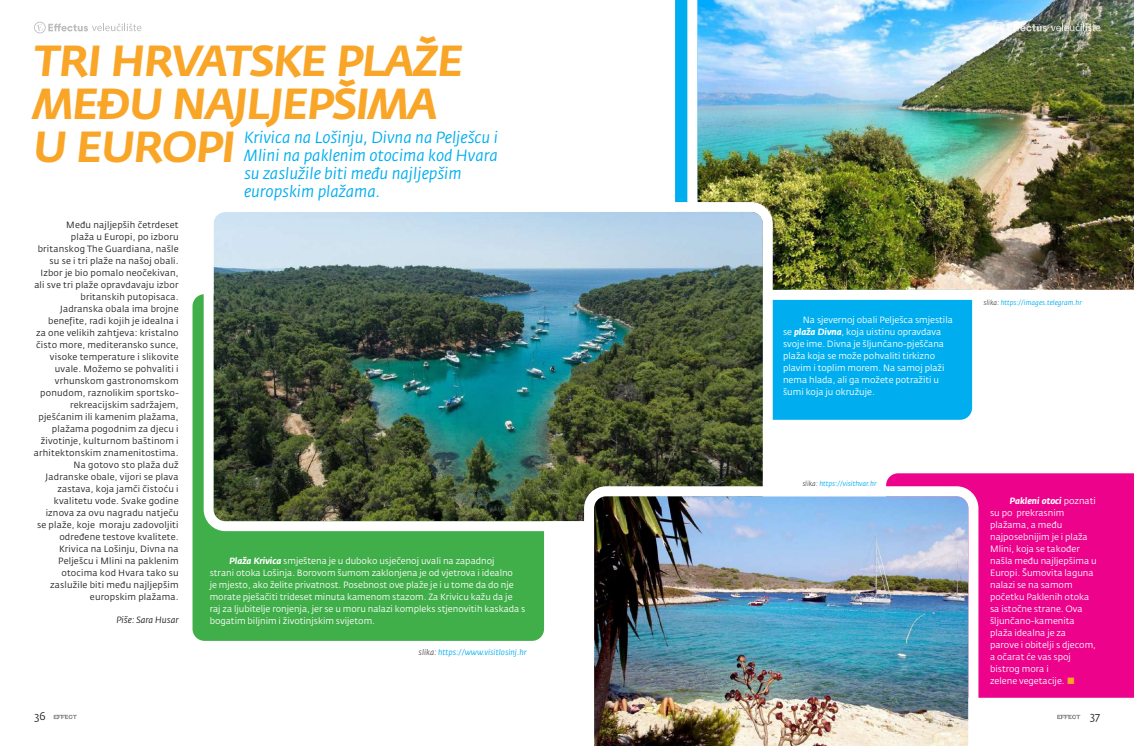
<style>
.page{position:relative;width:1134px;height:746px;background:#fff}
.page>*{position:absolute;margin:0;border:0;box-sizing:border-box;transform-origin:0 0}
.t1{font:italic 700 43px/43px "Fedra Sans Std";color:#f9a628}
.t2{font:italic 16px/18px "Fedra Sans Std";color:#00aeef}
.t3{font:11px "Fedra Sans Std";color:#231f20}
.t4{font:9px/12px "Fedra Sans Std";color:#fff}
.t5{font:9px/12px "Fedra Sans Std";letter-spacing:.02em;color:#231f20;text-align:right}
.t6{font:italic 9px "Fedra Sans Std";color:#231f20}
.t7{font:italic 8px "Fedra Sans Std";color:#00aeef}
.t8{font:italic 7px "Fedra Sans Std";color:#00aeef}
.s1{font-weight:700;font-style:italic}
.s2{font-weight:300;color:#231f20}
.s3{color:#f9a628}
</style>
<div class="page">
<svg style="left:54px;top:714px;width:23px;height:5px"></svg>
<svg style="left:1057px;top:714px;width:23px;height:5px"></svg>
<svg style="left:34px;top:22px;width:107px;height:11px"></svg>
<div style="left:675px;top:0;width:297px;height:420px;background:#00aeef"></div>
<div style="left:887px;top:473px;width:247px;height:224px;background:#ed028c"></div>
<div style="left:192px;top:294px;width:352px;height:346px;background:#40ae49;border-radius:12px"></div>
<img style="left:682px;top:0;width:452px;height:305px">
<img style="left:215px;top:213px;width:547px;height:307px">
<div style="left:204px;top:202px;width:569px;height:329px;border:10px solid #fff;border-radius:17px"></div>
<img style="left:579px;top:481px;width:404px;height:265px">
<svg style="left:993px;top:22px;width:107px;height:11px"></svg>
<h1 class="t1" style="left:34px;top:40px;width:431px">TRI HRVATSKE PLAŽE<br>MEĐU NAJLJEPŠIMA<br>U EUROPI</h1>
<h2 class="t2" style="left:244px;top:128px;width:255px">Krivica na Lošinju, Divna na Pelješcu i<br>Mlini na paklenim otocima kod Hvara su zaslužile biti među najljepšim europskim plažama.</h2>
<p class="t5" style="left:34px;top:219px;width:146px">Među najljepših četrdeset<br>plaža u Europi, po izboru britanskog The Guardiana, našle su se i tri plaže na našoj obali.<br>Izbor je bio pomalo neočekivan, ali sve tri plaže opravdavaju izbor britanskih putopisaca.<br>Jadranska obala ima brojne benefite, radi kojih je idealna i<br>za one velikih zahtjeva: kristalno čisto more, mediteransko sunce, visoke temperature i slikovite uvale. Možemo se pohvaliti i vrhunskom gastronomskom ponudom, raznolikim sportsko&shy;rekreacijskim sadržajem, pješćanim ili kamenim plažama, plažama pogodnim za djecu i životinje, kulturnom baštinom i arhitektonskim znamenitostima.<br>Na gotovo sto plaža duž<br>Jadranske obale, vijori se plava zastava, koja jamči čistoću i kvalitetu vode. Svake godine iznova za ovu nagradu natječu<br>se plaže, koje moraju zadovoljiti određene testove kvalitete.<br>Krivica na Lošinju, Divna na<br>Pelješcu i Mlini na paklenim otocima kod Hvara tako su zaslužile biti među najljepšim europskim plažama.</p>
<p class="t6" style="left:116px;top:614px;width:64px">Piše: Sara Husar</p>
<p class="t4" style="left:210px;top:555px;width:317px;text-indent:20px"><span class="s1">Plaža Krivica</span> smještena je u duboko usječenoj uvali na zapadnoj<br>strani otoka Lošinja. Borovom šumom zaklonjena je od vjetrova i idealno<br>je mjesto, ako želite privatnost. Posebnost ove plaže je i u tome da do nje morate pješačiti trideset minuta kamenom stazom. Za Krivicu kažu da je raj za ljubitelje ronjenja, jer se u moru nalazi kompleks stjenovitih kaskada s bogatim biljnim i životinjskim svijetom.</p>
<p class="t7" style="left:419px;top:646px;width:110px"><span class="s2">slika:</span> https://www.visitlosinj.hr</p>
<p class="t4" style="left:783px;top:313px;width:171px;text-indent:20px">Na sjevernoj obali Pelješca smjestila se <span class="s1">plaža Divna</span>, koja uistinu opravdava svoje ime. Divna je šljunčano-pješčana plaža koja se može pohvaliti tirkizno plavim i toplim morem. Na samoj plaži nema hlada, ali ga možete potražiti u šumi koja ju okružuje.</p>
<p class="t8" style="left:983px;top:298px;width:100px"><span class="s2">slika:</span> https://images.telegram.hr</p>
<p class="t8" style="left:802px;top:479px;width:76px"><span class="s2">slika:</span> https://visithvar.hr</p>
<p class="t4" style="left:990px;top:495px;width:108px;text-indent:20px"><span class="s1">Pakleni otoci</span> poznati su po prekrasnim plažama, a među najposebnijim je i plaža<br>Mlini, koja se također našla među najljepšima u<br>Europi. Šumovita laguna nalazi se na samom početku Paklenih otoka sa istočne strane. Ova šljunčano-kamenita plaža idealna je za parove i obitelji s djecom, a očarat će vas spoj bistrog mora i<br>zelene vegetacije. <span class="s3">■</span></p>
<p class="t3" style="left:34px;top:709px;width:13px">36</p>
<p class="t3" style="left:1090px;top:709px;width:12px">37</p>
</div>
